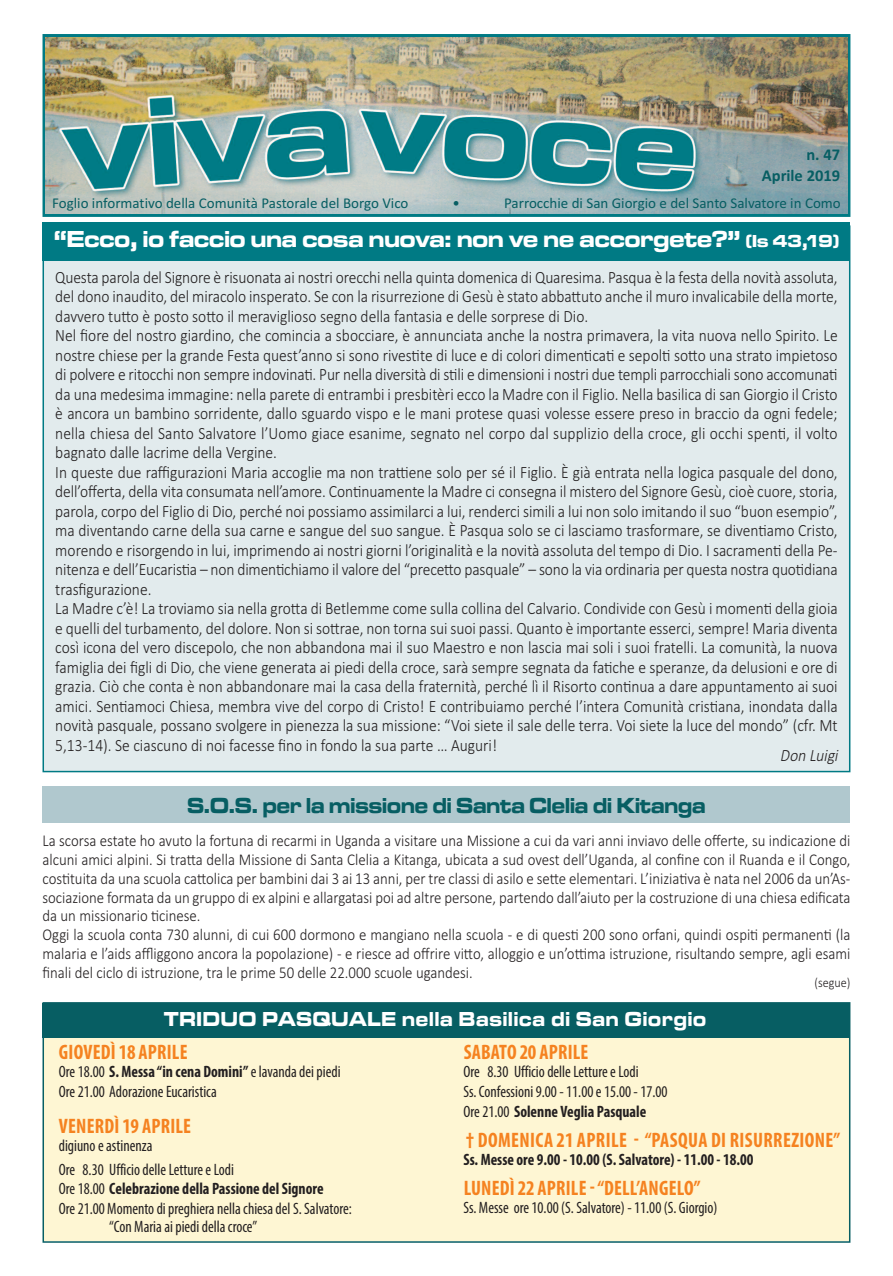
<style>
.page{position:relative;width:893px;height:1276px;background:#fff}
.page>*{position:absolute;margin:0;border:0;box-sizing:border-box;transform-origin:0 0}
.t1{font:24px "Microgramma D Bold Exte";color:#fff;scale:.9 1}
.t2{font:22.5px "Microgramma D Bold Exte";color:#075e63;scale:.85 1}
.t3{font:700 condensed 21px "Myriad Pro";letter-spacing:.01em;color:#f58220;scale:.95 1}
.t4{font:21px "Microgramma D Bold Exte";letter-spacing:.05em;color:#fff;scale:.85 1}
.t5{font:300 17.25px/19.5px "Calibri";color:#231f20;scale:.9 1}
.t6{font:italic 300 17.25px "Calibri";color:#231f20;scale:.9 1}
.t7{font:300 16.5px/18.8px "Calibri";color:#231f20;scale:.9 1}
.t8{font:condensed 16.5px/19.5px "Myriad Pro";color:#231f20;scale:.95 1}
.t9{font:700 condensed 16.5px "Myriad Pro";color:#231f20;scale:.95 1}
.t10{font:700 16.5px/21px "Calibri";color:#075e63;text-align:right}
.t11{font:15px "Calibri";color:#075e63}
.t12{font:300 13.5px "Calibri";color:#231f20;scale:.9 1}
.s1{font-size:18px}
.s2{font-weight:700}
</style>
<div class="page">
<div style="left:44px;top:1003px;width:805px;height:238px;background:#fef6d3"></div>
<div style="left:43px;top:1002px;width:807px;height:240px;border:2px solid #075e63"></div>
<div style="left:43px;top:1004px;width:807px;height:34px;background:#075e63"></div>
<div style="left:44px;top:227px;width:805px;height:544px;background:#e2ebed"></div>
<div style="left:43px;top:223px;width:807px;height:38px;background:#007a84"></div>
<div style="left:43px;top:34px;width:807px;height:183px;border:3px solid #007a84"></div>
<img style="left:46px;top:37px;width:801px;height:177px">
<div style="left:43px;top:786px;width:807px;height:37px;background:#b0c8ce"></div>
<p class="t10" style="left:762px;top:144px;width:80px">n. 47<br>Aprile 2019</p>
<p class="t11" style="left:52px;top:194px;width:358px">Foglio informativo della Comunità Pastorale del Borgo Vico</p>
<p class="t11" style="left:453px;top:194px;width:9px">•</p>
<p class="t11" style="left:504px;top:194px;width:338px">Parrocchie di San Giorgio e del Santo Salvatore in Como</p>
<h1 class="t1" style="left:54px;top:225px;width:874px">“Ecco, io faccio una cosa nuova: non ve ne accorgete?” <span class="s1">(Is 43,19)</span></h1>
<p class="t5" style="left:55px;top:267px;width:871px">Questa parola del Signore è risuonata ai nostri orecchi nella quinta domenica di Quaresima. Pasqua è la festa della novità assoluta, del dono inaudito, del miracolo insperato. Se con la risurrezione di Gesù è stato abbattuto anche il muro invalicabile della morte, davvero tutto è posto sotto il meraviglioso segno della fantasia e delle sorprese di Dio.<br>Nel fiore del nostro giardino, che comincia a sbocciare, è annunciata anche la nostra primavera, la vita nuova nello Spirito. Le nostre chiese per la grande Festa quest’anno si sono rivestite di luce e di colori dimenticati e sepolti sotto una strato impietoso di polvere e ritocchi non sempre indovinati. Pur nella diversità di stili e dimensioni i nostri due templi parrocchiali sono accomunati da una medesima immagine: nella parete di entrambi i presbitèri ecco la Madre con il Figlio. Nella basilica di san Giorgio il Cristo è ancora un bambino sorridente, dallo sguardo vispo e le mani protese quasi volesse essere preso in braccio da ogni fedele; nella chiesa del Santo Salvatore l’Uomo giace esanime, segnato nel corpo dal supplizio della croce, gli occhi spenti, il volto bagnato dalle lacrime della Vergine.<br>In queste due raffigurazioni Maria accoglie ma non trattiene solo per sé il Figlio. È già entrata nella logica pasquale del dono, dell’offerta, della vita consumata nell’amore. Continuamente la Madre ci consegna il mistero del Signore Gesù, cioè cuore, storia, parola, corpo del Figlio di Dio, perché noi possiamo assimilarci a lui, renderci simili a lui non solo imitando il suo “buon esempio”, ma diventando carne della sua carne e sangue del suo sangue. È Pasqua solo se ci lasciamo trasformare, se diventiamo Cristo, morendo e risorgendo in lui, imprimendo ai nostri giorni l’originalità e la novità assoluta del tempo di Dio. I sacramenti della Pe&shy;nitenza e dell’Eucaristia – non dimentichiamo il valore del “precetto pasquale” – sono la via ordinaria per questa nostra quotidiana trasfigurazione.<br>La Madre c’è! La troviamo sia nella grotta di Betlemme come sulla collina del Calvario. Condivide con Gesù i momenti della gioia e quelli del turbamento, del dolore. Non si sottrae, non torna sui suoi passi. Quanto è importante esserci, sempre! Maria diventa così icona del vero discepolo, che non abbandona mai il suo Maestro e non lascia mai soli i suoi fratelli. La comunità, la nuova famiglia dei figli di Dio, che viene generata ai piedi della croce, sarà sempre segnata da fatiche e speranze, da delusioni e ore di grazia. Ciò che conta è non abbandonare mai la casa della fraternità, perché lì il Risorto continua a dare appuntamento ai suoi amici. Sentiamoci Chiesa, membra vive del corpo di Cristo! E contribuiamo perché l’intera Comunità cristiana, inondata dalla novità pasquale, possano svolgere in pienezza la sua missione: “Voi siete il sale delle terra. Voi siete la luce del mondo” (cfr. Mt 5,13-14). Se ciascuno di noi facesse fino in fondo la sua parte … Auguri!</p>
<p class="t6" style="left:780px;top:745px;width:70px">Don Luigi</p>
<h2 class="t2" style="left:187px;top:792px;width:611px">S.O.S. per la missione di Santa Clelia di Kitanga</h2>
<p class="t7" style="left:42px;top:831px;width:899px">La scorsa estate ho avuto la fortuna di recarmi in Uganda a visitare una Missione a cui da vari anni inviavo delle offerte, su indicazione di alcuni amici alpini. Si tratta della Missione di Santa Clelia a Kitanga, ubicata a sud ovest dell’Uganda, al confine con il Ruanda e il Congo, costituita da una scuola cattolica per bambini dai 3 ai 13 anni, per tre classi di asilo e sette elementari. L’iniziativa è nata nel 2006 da un’As&shy;sociazione formata da un gruppo di ex alpini e allargatasi poi ad altre persone, partendo dall’aiuto per la costruzione di una chiesa edificata da un missionario ticinese.<br>Oggi la scuola conta 730 alunni, di cui 600 dormono e mangiano nella scuola - e di questi 200 sono orfani, quindi ospiti permanenti (la malaria e l’aids affliggono ancora la popolazione) - e riesce ad offrire vitto, alloggio e un’ottima istruzione, risultando sempre, agli esami finali del ciclo di istruzione, tra le prime 50 delle 22.000 scuole ugandesi.</p>
<p class="t12" style="left:814px;top:974px;width:41px">(segue)</p>
<p class="t4" style="left:164px;top:1006px;width:639px">TRIDUO PASQUALE nella Basilica di San Giorgio</p>
<p class="t3" style="left:59px;top:1044px;width:137px">GIOVEDÌ 18 APRILE</p>
<p class="t8" style="left:59px;top:1063px;width:298px">Ore 18.00 <span class="s2">S. Messa “in cena Domini”</span> e lavanda dei piedi<br>Ore 21.00 Adorazione Eucaristica</p>
<p class="t3" style="left:59px;top:1118px;width:141px">VENERDÌ 19 APRILE</p>
<p class="t8" style="left:59px;top:1134px;width:186px;line-height:24px">digiuno e astinenza<br>Ore 8.30 Ufficio delle Letture e Lodi</p>
<p class="t8" style="left:59px;top:1180px;width:310px">Ore 18.00 <span class="s2">Celebrazione della Passione del Signore<br></span>Ore 21.00 Momento di preghiera nella chiesa del S. Salvatore:</p>
<p class="t8" style="left:109px;top:1218px;width:157px">“Con Maria ai piedi della croce”</p>
<p class="t3" style="left:464px;top:1044px;width:133px">SABATO 20 APRILE</p>
<p class="t8" style="left:463px;top:1063px;width:216px">Ore 8.30 Ufficio delle Letture e Lodi<br>Ss. Confessioni 9.00 - 11.00 e 15.00 - 17.00<br>Ore 21.00 <span class="s2">Solenne Veglia Pasquale</span></p>
<p class="t3" style="left:466px;top:1132px;width:395px">† DOMENICA 21 APRILE - “PASQUA DI RISURREZIONE”</p>
<p class="t9" style="left:463px;top:1153px;width:307px">Ss. Messe ore 9.00 - 10.00 (S. Salvatore) - 11.00 - 18.00</p>
<p class="t3" style="left:464px;top:1180px;width:251px">LUNEDÌ 22 APRILE-“DELL’ANGELO”</p>
<p class="t8" style="left:463px;top:1199px;width:269px">Ss. Messe ore 10.00 (S. Salvatore) - 11.00 (S. Giorgio)</p>
</div>
